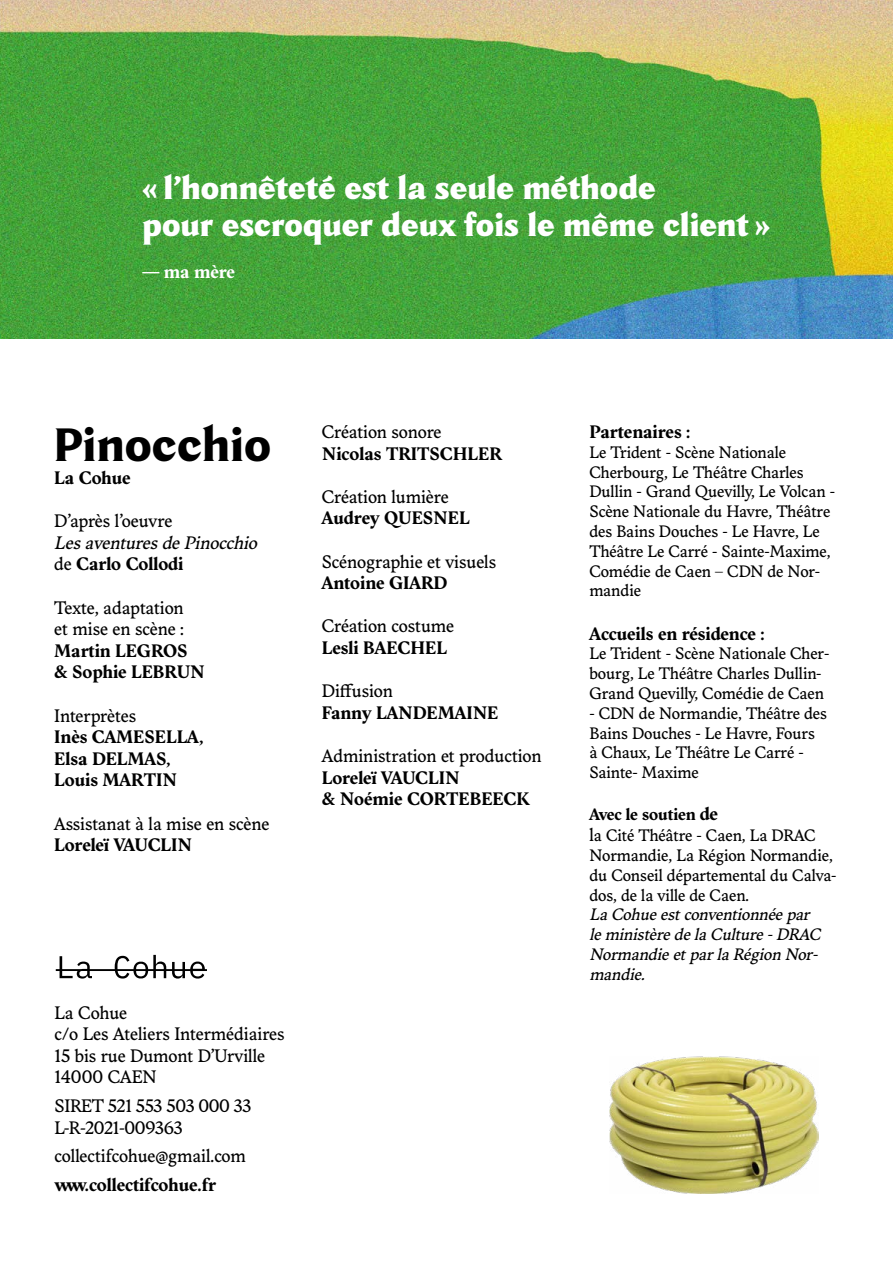
<style>
.page{position:relative;width:893px;height:1263px;background:#fff}
.page>*{position:absolute;margin:0;border:0;box-sizing:border-box;transform-origin:0 0}
.t1{font:800 45px "Tongari A Atrial";color:#000}
.t2{font:900 30.3px/36.3px "Tongari A Atrial";color:#fff}
.t3{font:18px/21.6px "Adelphe Floreal";color:#000}
.t4{font:700 18px/21.6px "Adelphe Floreal";color:#000}
.t5{font:italic 18px/21.6px "Adelphe Floreal";color:#000}
.t6{font:18px/21.6px "Adelphe Floreal";letter-spacing:-.02em;color:#000}
.t7{font:700 18px "Adelphe Floreal";color:#fff}
.t8{font:16.5px/19.8px "Adelphe Floreal";color:#000}
.t9{font:italic 16.5px/19.8px "Adelphe Floreal";color:#000}
.s1{font-style:normal}
.s2{font-weight:700;font-style:normal}
.s3{font-weight:700}
.s4{font-weight:700;font-size:18px}
.s5{font-size:18px}
</style>
<div class="page">
<img style="left:0;top:0;width:893px;height:338px">
<svg style="left:56px;top:955px;width:151px;height:24px"></svg>
<img style="left:610px;top:1056px;width:209px;height:138px">
<h2 class="t2" style="left:142px;top:168px;width:629px">« l’honnêteté est la seule méthode<br>pour escroquer deux fois le même client »</h2>
<p class="t7" style="left:142px;top:261px;width:94px">— ma mère</p>
<h1 class="t1" style="left:54px;top:408px;width:218px">Pinocchio</h1>
<p class="t4" style="left:54px;top:467px;width:78px">La Cohue</p>
<p class="t3" style="left:54px;top:511px;width:120px">D’après l’oeuvre</p>
<p class="t5" style="left:54px;top:533px;width:209px">LesaventuresdePinocchio <span class="s1">de</span> <span class="s2">Carlo Collodi</span></p>
<p class="t3" style="left:54px;top:597px;width:131px">Texte, adaptation et mise en scène :</p>
<p class="t4" style="left:54px;top:640px;width:152px">Martin LEGROS &amp; Sophie LEBRUN</p>
<p class="t3" style="left:54px;top:705px;width:83px">Interprètes</p>
<p class="t4" style="left:54px;top:726px;width:151px">Inès CAMESELLA,<br>Elsa DELMAS,<br>Louis MARTIN</p>
<p class="t3" style="left:54px;top:813px;width:217px">Assistanat à la mise en scène</p>
<p class="t4" style="left:54px;top:834px;width:139px">Loreleï VAUCLIN</p>
<p class="t3" style="left:322px;top:422px;width:121px">Création sonore</p>
<p class="t4" style="left:322px;top:442px;width:181px">Nicolas TRITSCHLER</p>
<p class="t3" style="left:322px;top:486px;width:128px">Création lumière</p>
<p class="t4" style="left:322px;top:507px;width:149px">Audrey QUESNEL</p>
<p class="t3" style="left:322px;top:551px;width:176px">Scénographie et visuels</p>
<p class="t4" style="left:322px;top:572px;width:127px">Antoine GIARD</p>
<p class="t3" style="left:322px;top:616px;width:134px">Création costume</p>
<p class="t4" style="left:322px;top:637px;width:127px">Lesli BAECHEL</p>
<p class="t3" style="left:322px;top:681px;width:72px">Diffusion</p>
<p class="t4" style="left:322px;top:702px;width:178px">Fanny LANDEMAINE</p>
<p class="t3" style="left:322px;top:746px;width:221px">Administration et production</p>
<p class="t4" style="left:322px;top:766px;width:209px">Loreleï VAUCLIN<br>&amp; Noémie CORTEBEECK</p>
<p class="t3" style="left:54px;top:1002px;width:232px">La Cohue<br>c/o Les Ateliers Intermédiaires<br>15 bis rue Dumont D’Urville<br>14000 CAEN</p>
<p class="t6" style="left:54px;top:1096px;width:198px">SIRET 521 553 503 000 33<br>L-R-2021-009363</p>
<p class="t3" style="left:54px;top:1146px;width:193px">collectifcohue@gmail.com</p>
<p class="t4" style="left:54px;top:1173px;width:163px">www.collectifcohue.fr</p>
<p class="t4" style="left:589px;top:421px;width:102px">Partenaires :</p>
<p class="t8" style="left:589px;top:443px;width:247px">Le Trident - Scène Nationale<br>Cherbourg, Le Théâtre Charles<br>Dullin - Grand Quevilly, Le Volcan -<br>Scène Nationale du Havre, Théâtre des Bains Douches - Le Havre, Le<br>Théâtre Le Carré - Sainte-Maxime,<br>Comédie de Caen – CDN de Nor&shy;mandie</p>
<p class="t4" style="left:589px;top:622px;width:177px">Accueils en résidence :</p>
<p class="t8" style="left:589px;top:644px;width:242px">Le Trident - Scène Nationale Cher&shy;bourg, Le Théâtre Charles Dullin-<br>Grand Quevilly, Comédie de Caen</p>
<p class="t8" style="left:589px;top:704px;width:239px">- CDN de Normandie, Théâtre des<br>Bains Douches - Le Havre, Fours<br>à Chaux, Le Théâtre Le Carré -<br>Sainte- Maxime</p>
<p class="t8" style="left:589px;top:804px;width:228px;line-height:21.6px"><span class="s3">Avec le soutien</span> <span class="s4">de<br></span><span class="s5">l</span>a Cité Théâtre - Caen, La DRAC</p>
<p class="t8" style="left:589px;top:846px;width:249px">Normandie, La Région Normandie, du Conseil départemental du Calva&shy;dos, de la ville de Caen.</p>
<p class="t9" style="left:589px;top:905px;width:237px">La Cohueestconventionnéepar leministèredela Culture-DRAC<br>Normandieetparla Région Nor&shy;mandie.</p>
</div>
